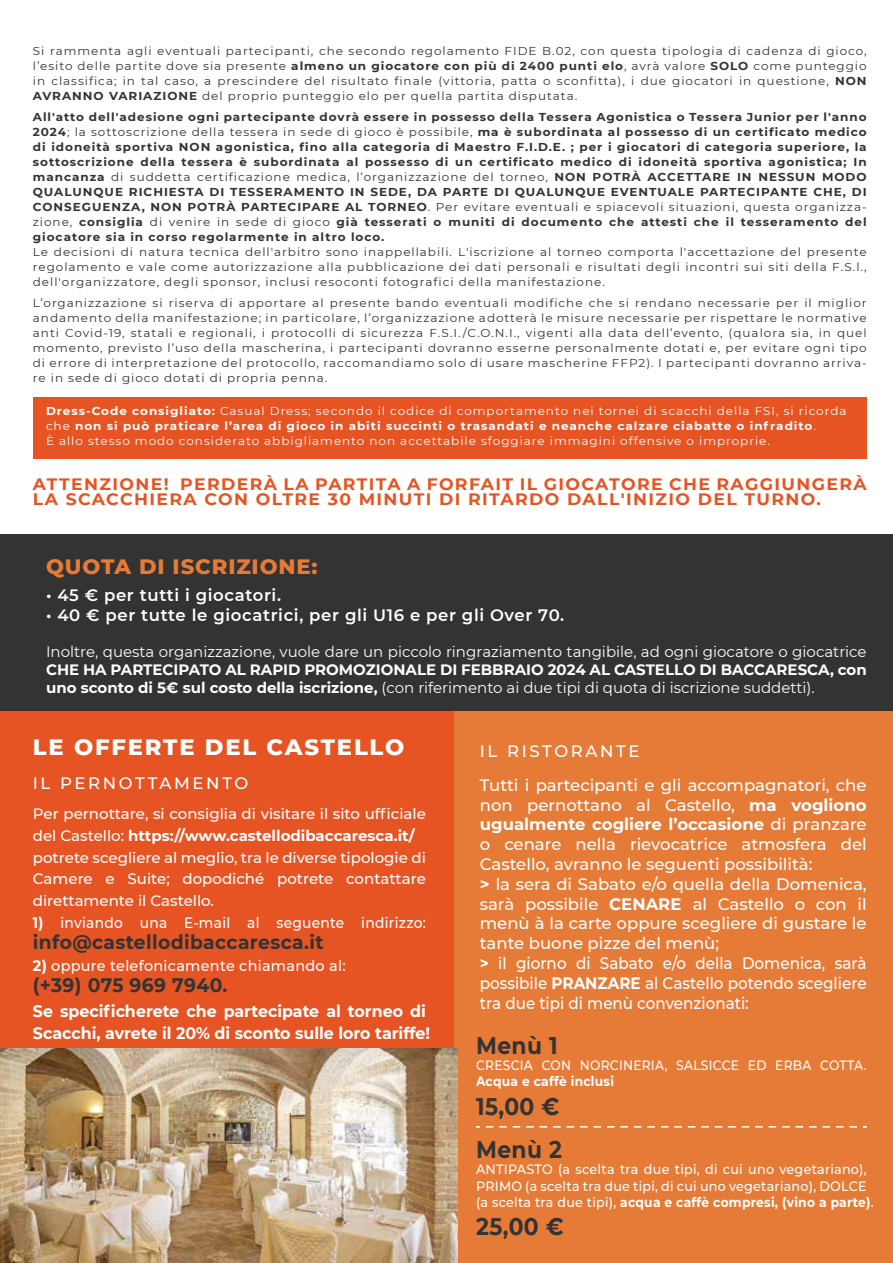
<style>
.page{position:relative;width:893px;height:1263px;background:#fff}
.page>*{position:absolute;margin:0;border:0;box-sizing:border-box;transform-origin:0 0}
.t1{font:700 24px/43.3px "Montserrat";letter-spacing:.02em;color:#333;scale:.91 1}
.t2{font:800 22.65px "Montserrat";letter-spacing:.08em;color:#fff}
.t3{font:800 21.3px "Montserrat";letter-spacing:.04em;color:#e67b37}
.t4{font:700 19.5px "Montserrat";letter-spacing:.02em;color:#333;scale:.96 1}
.t5{font:500 16.5px/19.8px "Montserrat";color:#fff}
.t6{font:700 16.5px/15px "Montserrat";letter-spacing:.08em;color:#e65423;scale:1.05 1}
.t7{font:700 16.5px/21.6px "Montserrat";color:#fff;scale:.96 1}
.t8{font:600 16.5px "Montserrat";letter-spacing:.04em;color:#fff}
.t9{font:500 16.5px "Montserrat";letter-spacing:.16em;color:#fff}
.t10{font:500 15px/21.6px "Montserrat";color:#fff}
.t11{font:700 15px/18px "Montserrat";color:#fff}
.t12{font:15px "Montserrat";color:#fff}
.t13{font:500 15px "Montserrat";letter-spacing:.02em;color:#fff;scale:.92 1}
.t14{font:500 15px "Montserrat";letter-spacing:.02em;color:#fff;scale:.96 1}
.t15{font:500 13.5px/16.2px "Montserrat";letter-spacing:.02em;color:#fff;scale:.94 1}
.t16{font:500 13.5px "Montserrat";letter-spacing:.02em;color:#fff;scale:.91 1}
.t17{font:700 13.5px "Montserrat";letter-spacing:.02em;color:#fff;scale:.91 1}
.t18{font:11.4px/15px "Montserrat";letter-spacing:.08em;color:#333;text-align:justify;scale:1.05 1}
.t19{font:700 11.4px/15px "Montserrat";letter-spacing:.08em;color:#333;text-align:justify;scale:1.05 1}
.t20{font:11.4px/15px "Montserrat";letter-spacing:.08em;color:#fff;scale:1.05 1}
.s1{font-weight:700}
.s2{font-weight:400}
</style>
<div class="page">
<div style="left:454px;top:710px;width:439px;height:553px;background:#e57b37"></div>
<div style="left:0;top:698px;width:454px;height:387px;background:#e65423"></div>
<div style="left:33px;top:397px;width:834px;height:61px;background:#e65423"></div>
<div style="left:0;top:534px;width:893px;height:176px;background:#333"></div>
<div style="left:0;top:937px;width:457px;height:326px;background:#e65423"></div>
<img style="left:0;top:1049px;width:457px;height:214px">
<svg style="left:476px;top:1126px;width:391px;height:1px"></svg>
<p class="t18" style="left:33px;top:43px;width:796px">Si rammenta agli eventuali partecipanti, che secondo regolamento FIDE B.02, con questa tipologia di cadenza di gioco, l’esito delle partite dove sia presente <span class="s1">almeno un giocatore con più di 2400 punti elo</span>, avrà valore <span class="s1">SOLO</span> come punteggio in classifica; in tal caso, a prescindere del risultato finale (vittoria, patta o sconfitta), i due giocatori in questione, <span class="s1">NON AVRANNO VARIAZIONE</span> del proprio punteggio elo per quella partita disputata.</p>
<p class="t19" style="left:33px;top:109px;width:796px">All'atto dell'adesione ogni partecipante dovrà essere in possesso della Tessera Agonistica o Tessera Junior per l'anno 2024<span class="s2">; la sottoscrizione della tessera in sede di gioco è possibile,</span> ma è subordinata al possesso di un certificato medico di idoneità sportiva NON agonistica, fino alla categoria di Maestro F.I.D.E. ; per i giocatori di categoria superiore, la sottoscrizione della tessera è subordinata al possesso di un certificato medico di idoneità sportiva agonistica; In mancanza <span class="s2">di suddetta certificazione medica, l’organizzazione del torneo,</span> NON POTRÀ ACCETTARE IN NESSUN MODO QUALUNQUE RICHIESTA DI TESSERAMENTO IN SEDE, DA PARTE DI QUALUNQUE EVENTUALE PARTECIPANTE CHE, DI CONSEGUENZA, NON POTRÀ PARTECIPARE AL TORNEO<span class="s2">. Per evitare eventuali e spiacevoli situazioni, questa organizza&shy;zione,</span> consiglia <span class="s2">di venire in sede di gioco</span> già tesserati o muniti di documento che attesti che il tesseramento del giocatore sia in corso regolarmente in altro loco.</p>
<p class="t18" style="left:33px;top:244px;width:796px">Le decisioni di natura tecnica dell'arbitro sono inappellabili. L'iscrizione al torneo comporta l'accettazione del presente regolamento e vale come autorizzazione alla pubblicazione dei dati personali e risultati degli incontri sui siti della F.S.l., dell'organizzatore, degli sponsor, inclusi resoconti fotografici della manifestazione.</p>
<p class="t18" style="left:33px;top:295px;width:796px">L’organizzazione si riserva di apportare al presente bando eventuali modifiche che si rendano necessarie per il miglior andamento della manifestazione; in particolare, l’organizzazione adotterà le misure necessarie per rispettare le normative anti Covid-19, statali e regionali, i protocolli di sicurezza F.S.I./C.O.N.I., vigenti alla data dell’evento, (qualora sia, in quel momento, previsto l’uso della mascherina, i partecipanti dovranno esserne personalmente dotati e, per evitare ogni tipo di errore di interpretazione del protocollo, raccomandiamo solo di usare mascherine FFP2). I partecipanti dovranno arriva&shy;re in sede di gioco dotati di propria penna.</p>
<p class="t20" style="left:46px;top:403px;width:764px"><span class="s1">Dress-Code consigliato:</span> Casual Dress; secondo il codice di comportamento nei tornei di scacchi della FSI, si ricorda che <span class="s1">non si può praticare l’area di gioco in abiti succinti o trasandati e neanche calzare ciabatte o infradito</span>.<br>È allo stesso modo considerato abbigliamento non accettabile sfoggiare immagini offensive o improprie.</p>
<h3 class="t6" style="left:33px;top:476px;width:796px">ATTENZIONE! PERDERÀ LA PARTITA A FORFAIT IL GIOCATORE CHE RAGGIUNGERÀ<br>LA SCACCHIERA CON OLTRE 30 MINUTI DI RITARDO DALL'INIZIO DEL TURNO.</h3>
<h3 class="t3" style="left:46px;top:551px;width:273px">QUOTA DI ISCRIZIONE:</h3>
<h3 class="t8" style="left:46px;top:584px;width:237px">• 45 € per tutti i giocatori.</h3>
<h3 class="t8" style="left:46px;top:603px;width:520px">• 40 € per tutte le giocatrici, per gli U16 e per gli Over 70.</h3>
<h3 class="t12" style="left:46px;top:641px;width:822px">Inoltre, questa organizzazione, vuole dare un piccolo ringraziamento tangibile, ad ogni giocatore o giocatrice</h3>
<h3 class="t11" style="left:46px;top:660px;width:822px">CHE HA PARTECIPATO AL RAPID PROMOZIONALE DI FEBBRAIO 2024 AL CASTELLO DI BACCARESCA, con uno sconto di 5€ sul costo della iscrizione, <span class="s2">(con riferimento ai due tipi di quota di iscrizione suddetti).</span></h3>
<h2 class="t2" style="left:33px;top:730px;width:373px">LE OFFERTE DEL CASTELLO</h2>
<h3 class="t9" style="left:33px;top:772px;width:217px">IL PERNOTTAMENTO</h3>
<p class="t10" style="left:33px;top:803px;width:395px">Per pernottare, si consiglia di visitare il sito ufficiale del Castello: <span class="s1">https://www.castellodibaccaresca.it/ </span>potrete scegliere al meglio, tra le diverse tipologie di Camere e Suite; dopodiché potrete contattare direttamente il Castello.</p>
<h3 class="t13" style="left:33px;top:912px;width:429px"><span class="s1">1)</span> inviando una E-mail al seguente indirizzo:</h3>
<h3 class="t4" style="left:33px;top:928px;width:304px">info@castellodibaccaresca.it</h3>
<h3 class="t14" style="left:33px;top:955px;width:327px"><span class="s1">2)</span> oppure telefonicamente chiamando al:</h3>
<h3 class="t4" style="left:33px;top:971px;width:204px">(+39) 075 969 7940.</h3>
<h3 class="t7" style="left:33px;top:999px;width:415px">Se specificherete che partecipate al torneo di<br>Scacchi, avrete il 20% di sconto sulle loro tariffe!</h3>
<h3 class="t5" style="left:480px;top:734px;width:388px;line-height:33.5px">IL RISTORANTE<br>Tutti i partecipanti e gli accompagnatori, che</h3>
<p class="t5" style="left:480px;top:794px;width:388px">non pernottano al Castello, <span class="s1">ma vogliono ugualmente cogliere l’occasione</span> di pranzare o cenare nella rievocatrice atmosfera del Castello, avranno le seguenti possibilità:<br><span class="s1">&gt;</span> la sera di Sabato e/o quella della Domenica, sarà possibile <span class="s1">CENARE</span> al Castello o con il menù à la carte oppure scegliere di gustare le tante buone pizze del menù;<br><span class="s1">&gt;</span> il giorno di Sabato e/o della Domenica, sarà possibile <span class="s1">PRANZARE</span> al Castello potendo scegliere tra due tipi di menù convenzionati:</p>
<h1 class="t1" style="left:476px;top:1022px;width:91px">Menù 1</h1>
<p class="t16" style="left:476px;top:1056px;width:431px">CRESCIA CON NORCINERIA, SALSICCE ED ERBA COTTA.</p>
<p class="t17" style="left:476px;top:1072px;width:153px">Acqua e caffè inclusi</p>
<h1 class="t1" style="left:476px;top:1083px;width:96px">15,00 €<br>Menù 2</h1>
<p class="t15" style="left:476px;top:1161px;width:425px">ANTIPASTO (a scelta tra due tipi, di cui uno vegetariano),<br>PRIMO (a scelta tra due tipi, di cui uno vegetariano), DOLCE (a scelta tra due tipi), <span class="s1">acqua e caffè compresi, (vino a parte)</span>.</p>
<h1 class="t1" style="left:476px;top:1204px;width:98px">25,00 €</h1>
</div>
